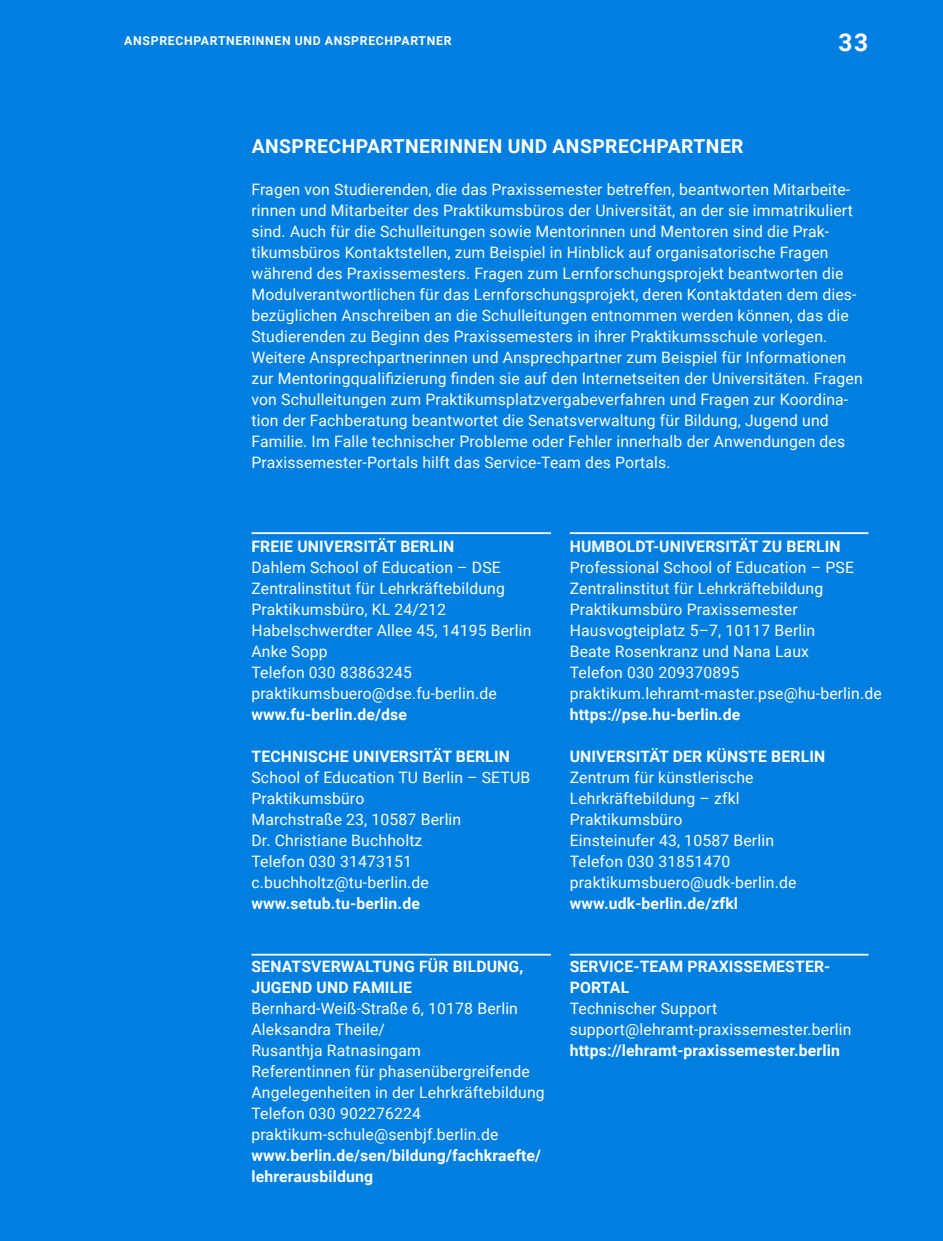
<style>
.page{position:relative;width:943px;height:1241px;background:#fff}
.page>*{position:absolute;margin:0;border:0;box-sizing:border-box;transform-origin:0 0}
.t1{font:700 24.5px "Roboto";color:#fff}
.Kapitel_Ü1{font:700 19.25px "Roboto";letter-spacing:.025em;color:#fff}
.Fliesstext{font:15.75px/21px "Roboto";letter-spacing:.01em;color:#fff}
.Fliesstext-2{font:700 15.75px/21px "Roboto";letter-spacing:.01em;color:#fff}
.t2{font:700 12.25px "Roboto";letter-spacing:.055em;color:#fff}
</style>
<div class="page">
<div style="left:0;top:0;width:943px;height:1240px;background:#007fe1"></div>
<hr style="left:251px;top:532px;width:300px;height:2px;background:#fff">
<hr style="left:251px;top:953px;width:300px;height:2px;background:#fff">
<hr style="left:569px;top:532px;width:299px;height:2px;background:#fff">
<hr style="left:569px;top:953px;width:299px;height:2px;background:#fff">
<p class="t2" style="left:124px;top:32px;width:329px">ANSPRECHPARTNERINNEN UND ANSPRECHPARTNER</p>
<p class="t1" style="left:838px;top:25px;width:31px">33</p>
<p class="Kapitel_Ü1" style="left:252px;top:132px;width:493px">ANSPRECHPARTNERINNEN UND ANSPRECHPARTNER</p>
<p class="Fliesstext" style="left:251px;top:178px;width:612px">Fragen von Studierenden, die das Praxissemester betreffen, beantworten Mitarbeite&shy;rinnen und Mitarbeiter des Praktikumsbüros der Universität, an der sie immatrikuliert sind. Auch für die Schulleitungen sowie Mentorinnen und Mentoren sind die Prak&shy;tikumsbüros Kontaktstellen, zum Beispiel in Hinblick auf organisatorische Fragen während des Praxissemesters. Fragen zum Lernforschungsprojekt beantworten die Modulverantwortlichen für das Lernforschungsprojekt, deren Kontaktdaten dem dies&shy;bezüglichen Anschreiben an die Schulleitungen entnommen werden können, das die Studierenden zu Beginn des Praxissemesters in ihrer Praktikumsschule vorlegen.<br>Weitere Ansprechpartnerinnen und Ansprechpartner zum Beispiel für Informationen zur Mentoringqualifizierung finden sie auf den Internetseiten der Universitäten. Fragen von Schulleitungen zum Praktikumsplatzvergabeverfahren und Fragen zur Koordina&shy;tion der Fachberatung beantwortet die Senatsverwaltung für Bildung, Jugend und Familie. Im Falle technischer Probleme oder Fehler innerhalb der Anwendungen des Praxissemester-Portals hilft das Service-Team des Portals.</p>
<p class="Fliesstext-2" style="left:251px;top:535px;width:204px">FREIE UNIVERSITÄT BERLIN</p>
<p class="Fliesstext" style="left:251px;top:556px;width:251px">Dahlem School of Education – DSE</p>
<p class="Fliesstext" style="left:251px;top:577px;width:255px">Zentralinstitut für Lehrkräftebildung</p>
<p class="Fliesstext" style="left:251px;top:598px;width:196px">Praktikumsbüro, KL 24/212</p>
<p class="Fliesstext" style="left:251px;top:619px;width:281px">Habelschwerdter Allee 45, 14195 Berlin</p>
<p class="Fliesstext" style="left:251px;top:640px;width:78px">Anke Sopp</p>
<p class="Fliesstext" style="left:251px;top:661px;width:162px">Telefon 030 83863245</p>
<p class="Fliesstext" style="left:251px;top:682px;width:247px">praktikumsbuero@dse.fu-berlin.de</p>
<p class="Fliesstext-2" style="left:251px;top:703px;width:157px">www.fu-berlin.de/dse</p>
<p class="Fliesstext-2" style="left:251px;top:745px;width:260px">TECHNISCHE UNIVERSITÄT BERLIN</p>
<p class="Fliesstext" style="left:251px;top:766px;width:280px">School of Education TU Berlin – SETUB</p>
<p class="Fliesstext" style="left:251px;top:787px;width:114px">Praktikumsbüro</p>
<p class="Fliesstext" style="left:251px;top:808px;width:211px">Marchstraße 23, 10587 Berlin</p>
<p class="Fliesstext" style="left:251px;top:829px;width:172px">Dr. Christiane Buchholtz</p>
<p class="Fliesstext" style="left:251px;top:850px;width:162px">Telefon 030 31473151</p>
<p class="Fliesstext" style="left:251px;top:871px;width:179px">c.buchholtz@tu-berlin.de</p>
<p class="Fliesstext-2" style="left:251px;top:892px;width:170px">www.setub.tu-berlin.de</p>
<p class="Fliesstext-2" style="left:251px;top:955px;width:273px">SENATSVERWALTUNG FÜR BILDUNG,<br>JUGEND UND FAMILIE</p>
<p class="Fliesstext" style="left:251px;top:997px;width:268px">Bernhard-Weiß-Straße 6, 10178 Berlin</p>
<p class="Fliesstext" style="left:251px;top:1018px;width:135px">Aleksandra Theile/</p>
<p class="Fliesstext" style="left:251px;top:1039px;width:171px">Rusanthja Ratnasingam</p>
<p class="Fliesstext" style="left:251px;top:1060px;width:280px">Referentinnen für phasenübergreifende</p>
<p class="Fliesstext" style="left:251px;top:1081px;width:295px">Angelegenheiten in der Lehrkräftebildung</p>
<p class="Fliesstext" style="left:251px;top:1102px;width:171px">Telefon 030 902276224</p>
<p class="Fliesstext" style="left:251px;top:1123px;width:248px">praktikum-schule@senbjf.berlin.de</p>
<p class="Fliesstext-2" style="left:251px;top:1144px;width:291px">www.berlin.de/sen/bildung/fachkraefte/ lehrerausbildung</p>
<p class="Fliesstext-2" style="left:569px;top:535px;width:272px">HUMBOLDT-UNIVERSITÄT ZU BERLIN</p>
<p class="Fliesstext" style="left:569px;top:556px;width:286px">Professional School of Education – PSE</p>
<p class="Fliesstext" style="left:569px;top:577px;width:255px">Zentralinstitut für Lehrkräftebildung</p>
<p class="Fliesstext" style="left:569px;top:598px;width:229px">Praktikumsbüro Praxissemester</p>
<p class="Fliesstext" style="left:569px;top:619px;width:247px">Hausvogteiplatz 5–7, 10117 Berlin</p>
<p class="Fliesstext" style="left:569px;top:640px;width:241px">Beate Rosenkranz und Nana Laux</p>
<p class="Fliesstext" style="left:569px;top:661px;width:171px">Telefon 030 209370895</p>
<p class="Fliesstext" style="left:569px;top:682px;width:313px">praktikum.lehramt-master.pse@hu-berlin.de</p>
<p class="Fliesstext-2" style="left:569px;top:703px;width:172px">https://pse.hu-berlin.de</p>
<p class="Fliesstext-2" style="left:569px;top:745px;width:257px">UNIVERSITÄT DER KÜNSTE BERLIN</p>
<p class="Fliesstext" style="left:569px;top:766px;width:185px">Zentrum für künstlerische</p>
<p class="Fliesstext" style="left:569px;top:787px;width:171px">Lehrkräftebildung – zfkl</p>
<p class="Fliesstext" style="left:569px;top:808px;width:114px">Praktikumsbüro</p>
<p class="Fliesstext" style="left:569px;top:829px;width:206px">Einsteinufer 43, 10587 Berlin</p>
<p class="Fliesstext" style="left:569px;top:850px;width:162px">Telefon 030 31851470</p>
<p class="Fliesstext" style="left:569px;top:871px;width:228px">praktikumsbuero@udk-berlin.de</p>
<p class="Fliesstext-2" style="left:569px;top:892px;width:170px">www.udk-berlin.de/zfkl</p>
<p class="Fliesstext-2" style="left:569px;top:955px;width:262px">SERVICE-TEAM PRAXISSEMESTER-<br>PORTAL</p>
<p class="Fliesstext" style="left:569px;top:997px;width:149px">Technischer Support</p>
<p class="Fliesstext" style="left:569px;top:1018px;width:283px">support@lehramt-praxissemester.berlin</p>
<p class="Fliesstext-2" style="left:569px;top:1039px;width:272px">https://lehramt-praxissemester.berlin</p>
</div>
